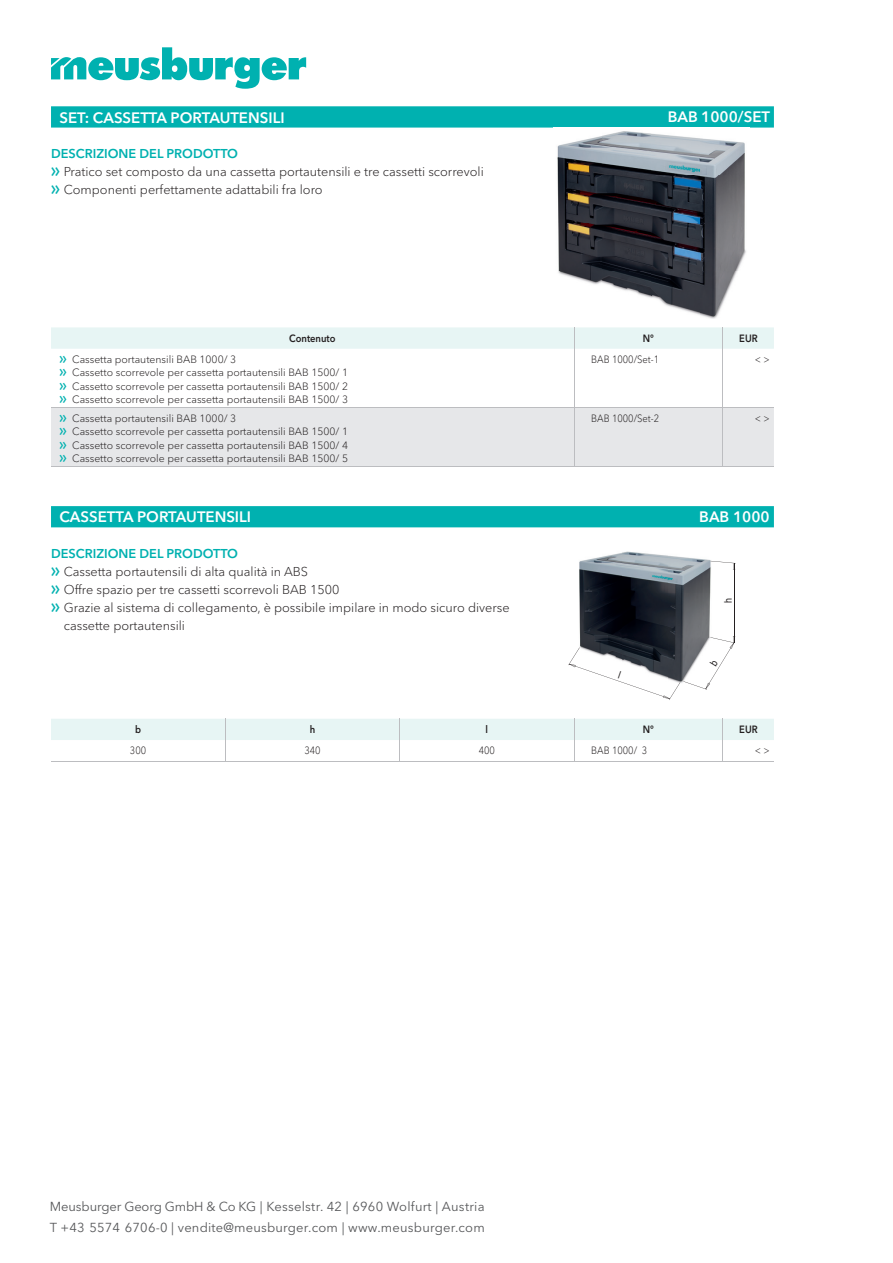
<style>
.page{position:relative;width:893px;height:1263px;background:#fff}
.page>*{position:absolute;margin:0;border:0;box-sizing:border-box;transform-origin:0 0}
.t1{font:600 15px "Avenir Next W1 G";color:#fff}
.t2{font:12.9px/20.7px "Avenir Next W1 G";letter-spacing:.015em;color:#57585a}
.t3{font:300 12.75px/18px "Avenir Next W1 G";color:#231f20}
.t4{font:600 12.75px "Avenir Next W1 G";color:#00b1b0}
.t5{font:300 10.5px/13.5px "Avenir Next W1 G";color:#231f20}
.t6{font:300 10.5px "Avenir Next W1 G";color:#231f20;scale:.9 1}
.t7{font:600 10.5px "Avenir Next W1 G";color:#231f20;scale:.9 1}
.t8{font:10.5px "Arial";color:#231f20;scale:.85 1}
.s1{font-weight:600;color:#00b1b0}
.s2{font-family:"Meusburger Sonderzeichen";font-weight:400;color:#00b1b0}
</style>
<div class="page">
<svg style="left:51px;top:47px;width:255px;height:42px"></svg>
<svg style="left:51px;top:106px;width:723px;height:22px;background:#0ab4b3"></svg>
<img style="left:557px;top:131px;width:189px;height:188px">
<div style="left:51px;top:408px;width:723px;height:58px;background:#e6e7e9"></div>
<div style="left:51px;top:327px;width:723px;height:22px;background:#e7f5f4"></div>
<hr style="left:574px;top:349px;width:1px;height:58px;background:#bcbdc0">
<hr style="left:723px;top:349px;width:1px;height:58px;background:#bcbdc0">
<hr style="left:574px;top:408px;width:1px;height:58px;background:#bcbdc0">
<hr style="left:723px;top:408px;width:1px;height:58px;background:#bcbdc0">
<hr style="left:51px;top:407px;width:523px;height:1px;background:#bcbdc0">
<hr style="left:574px;top:407px;width:149px;height:1px;background:#bcbdc0">
<hr style="left:723px;top:407px;width:51px;height:1px;background:#bcbdc0">
<hr style="left:51px;top:466px;width:523px;height:1px;background:#bcbdc0">
<hr style="left:574px;top:466px;width:149px;height:1px;background:#bcbdc0">
<hr style="left:723px;top:466px;width:51px;height:1px;background:#bcbdc0">
<div style="left:51px;top:506px;width:723px;height:21px;background:#00b1b0"></div>
<img style="left:579px;top:551px;width:133px;height:85px">
<hr style="left:734px;top:563px;width:1px;height:80px;background:#231f20">
<svg style="left:710px;top:561px;width:26px;height:9px"></svg>
<svg style="left:51px;top:719px;width:723px;height:42px"></svg>
<hr style="left:51px;top:761px;width:174px;height:1px;background:#bcbdc0">
<hr style="left:225px;top:761px;width:175px;height:1px;background:#bcbdc0">
<hr style="left:400px;top:761px;width:174px;height:1px;background:#bcbdc0">
<hr style="left:574px;top:761px;width:149px;height:1px;background:#bcbdc0">
<hr style="left:723px;top:761px;width:51px;height:1px;background:#bcbdc0">
<svg style="left:568px;top:636px;width:166px;height:64px"></svg>
<h1 class="t1" style="left:60px;top:108px;width:227px">SET: CASSETTA PORTAUTENSILI</h1>
<h1 class="t1" style="left:668px;top:108px;width:104px">BAB 1000/SET</h1>
<p class="t3" style="left:51px;top:145px;width:434px"><span class="s1">DESCRIZIONE DEL PRODOTTO<br></span><span class="s2">f</span> Pratico set composto da una cassetta portautensili e tre cassetti scorrevoli <span class="s2">f</span> Componenti perfettamente adattabili fra loro</p>
<p class="t7" style="left:289px;top:332px;width:53px">Contenuto</p>
<p class="t7" style="left:643px;top:332px;width:14px">N°</p>
<p class="t7" style="left:739px;top:332px;width:22px">EUR</p>
<p class="t5" style="left:60px;top:352px;width:290px"><span class="s2">f</span> Cassetta portautensili BAB 1000/ 3<br><span class="s2">f</span> Cassetto scorrevole per cassetta portautensili BAB 1500/ 1 <span class="s2">f</span> Cassetto scorrevole per cassetta portautensili BAB 1500/ 2 <span class="s2">f</span> Cassetto scorrevole per cassetta portautensili BAB 1500/ 3</p>
<p class="t6" style="left:591px;top:353px;width:77px">BAB 1000/Set-1</p>
<p class="t6" style="left:755px;top:353px;width:18px">&lt; &gt;</p>
<p class="t5" style="left:60px;top:411px;width:290px"><span class="s2">f</span> Cassetta portautensili BAB 1000/ 3<br><span class="s2">f</span> Cassetto scorrevole per cassetta portautensili BAB 1500/ 1 <span class="s2">f</span> Cassetto scorrevole per cassetta portautensili BAB 1500/ 4 <span class="s2">f</span> Cassetto scorrevole per cassetta portautensili BAB 1500/ 5</p>
<p class="t6" style="left:591px;top:412px;width:77px">BAB 1000/Set-2</p>
<p class="t6" style="left:755px;top:412px;width:18px">&lt; &gt;</p>
<h1 class="t1" style="left:60px;top:508px;width:193px">CASSETTA PORTAUTENSILI</h1>
<h1 class="t1" style="left:699px;top:507px;width:72px">BAB 1000</h1>
<p class="t4" style="left:51px;top:546px;width:189px">DESCRIZIONE DEL PRODOTTO</p>
<p class="t3" style="left:51px;top:563px;width:259px"><span class="s2">f</span> Cassetta portautensili di alta qualità in ABS</p>
<p class="t3" style="left:51px;top:581px;width:290px"><span class="s2">f</span> Offre spazio per tre cassetti scorrevoli BAB 1500</p>
<p class="t3" style="left:51px;top:599px;width:460px"><span class="s2">f</span> Grazie al sistema di collegamento, è possibile impilare in modo sicuro diverse</p>
<p class="t3" style="left:64px;top:617px;width:123px">cassette portautensili</p>
<p class="t8" style="left:721px;top:602px;width:7px;rotate:-90deg">h</p>
<p class="t7" style="left:135px;top:723px;width:8px">b</p>
<p class="t7" style="left:310px;top:723px;width:8px">h</p>
<p class="t7" style="left:486px;top:723px;width:4px">l</p>
<p class="t7" style="left:643px;top:723px;width:14px">N°</p>
<p class="t7" style="left:739px;top:723px;width:22px">EUR</p>
<p class="t6" style="left:130px;top:744px;width:20px">300</p>
<p class="t6" style="left:304px;top:744px;width:20px">340</p>
<p class="t6" style="left:479px;top:744px;width:20px">400</p>
<p class="t6" style="left:591px;top:744px;width:64px">BAB 1000/ 3</p>
<p class="t6" style="left:755px;top:744px;width:18px">&lt; &gt;</p>
<p class="t2" style="left:50px;top:1196px;width:436px">Meusburger Georg GmbH &amp; Co KG | Kesselstr. 42 | 6960 Wolfurt | Austria<br>T +43 5574 6706-0 | vendite@meusburger.com | www.meusburger.com</p>
</div>
